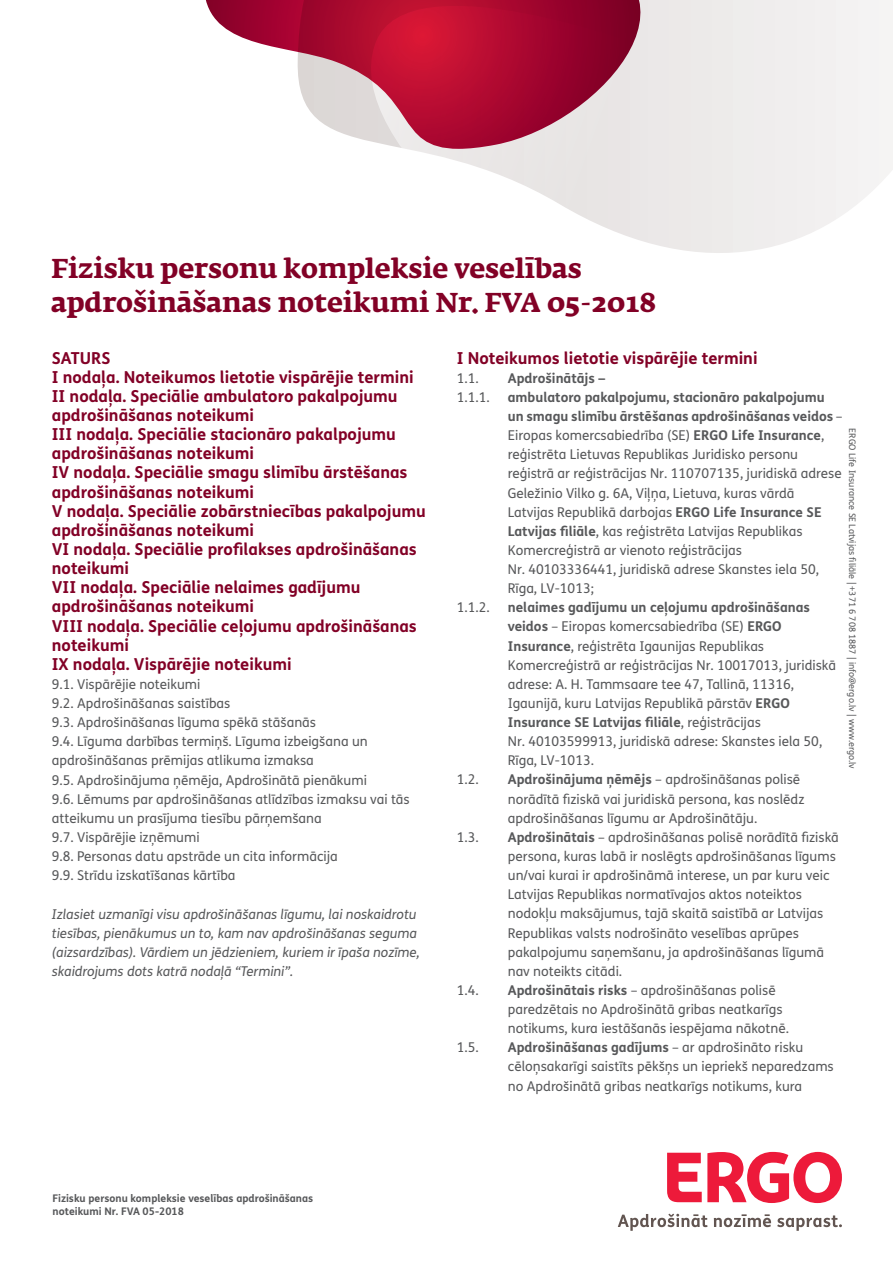
<style>
.page{position:relative;width:893px;height:1263px;background:#fff}
.page>*{position:absolute;margin:0;border:0;box-sizing:border-box;transform-origin:0 0}
.t1{font:700 27px/33.5px "Fedra Serif A Pro";color:#820126}
.t2{font:700 16.5px/19.2px "FS Me";color:#820126}
.t3{font:13.5px/19.2px "FS Me";color:#57585a}
.t4{font:italic 13.5px/19.2px "FS Me";color:#57585a}
.t5{font:700 13.5px "FS Me";color:#57585a}
.t6{font:700 10.5px/12.6px "FS Me";color:#57585a}
.t7{font:9px "FS Me";color:#57585a}
.s1{font-weight:700}
</style>
<div class="page">
<svg style="left:652px;top:0;width:241px;height:253px"></svg>
<svg style="left:409px;top:0;width:243px;height:244px"></svg>
<svg style="left:206px;top:0;width:436px;height:149px"></svg>
<svg style="left:667px;top:1152px;width:174px;height:51px"></svg>
<svg style="left:618px;top:1213px;width:90px;height:18px"></svg>
<svg style="left:714px;top:1214px;width:57px;height:13px"></svg>
<svg style="left:777px;top:1215px;width:64px;height:16px"></svg>
<h1 class="t1" style="left:51px;top:252px;width:607px">Fizisku personu kompleksie veselības apdrošināšanas noteikumi Nr. FVA 05-2018</h1>
<p class="t2" style="left:52px;top:347px;width:375px">SATURS<br>I nodaļa. Noteikumos lietotie vispārējie termini II nodaļa. Speciālie ambulatoro pakalpojumu apdrošināšanas noteikumi<br>III nodaļa. Speciālie stacionāro pakalpojumu apdrošināšanas noteikumi<br>IV nodaļa. Speciālie smagu slimību ārstēšanas apdrošināšanas noteikumi<br>V nodaļa. Speciālie zobārstniecības pakalpojumu apdrošināšanas noteikumi<br>VI nodaļa. Speciālie profilakses apdrošināšanas noteikumi<br>VII nodaļa. Speciālie nelaimes gadījumu apdrošināšanas noteikumi<br>VIII nodaļa. Speciālie ceļojumu apdrošināšanas noteikumi<br>IX nodaļa. Vispārējie noteikumi</p>
<p class="t3" style="left:52px;top:674px;width:359px">9.1. Vispārējie noteikumi<br>9.2. Apdrošināšanas saistības<br>9.3. Apdrošināšanas līguma spēkā stāšanās<br>9.4. Līguma darbības termiņš. Līguma izbeigšana un apdrošināšanas prēmijas atlikuma izmaksa<br>9.5. Apdrošinājuma ņēmēja, Apdrošinātā pienākumi<br>9.6. Lēmums par apdrošināšanas atlīdzības izmaksu vai tās atteikumu un prasījuma tiesību pārņemšana<br>9.7. Vispārējie izņēmumi<br>9.8. Personas datu apstrāde un cita informācija<br>9.9. Strīdu izskatīšanas kārtība</p>
<p class="t4" style="left:52px;top:904px;width:370px">Izlasiet uzmanīgi visu apdrošināšanas līgumu, lai noskaidrotu tiesības, pienākumus un to, kam nav apdrošināšanas seguma (aizsardzības). Vārdiem un jēdzieniem, kuriem ir īpaša nozīme, skaidrojums dots katrā nodaļā “Termini”.</p>
<p class="t2" style="left:457px;top:347px;width:302px">I Noteikumos lietotie vispārējie termini</p>
<p class="t3" style="left:457px;top:368px;width:23px">1.1.</p>
<p class="t5" style="left:508px;top:367px;width:99px">Apdrošinātājs –</p>
<p class="t3" style="left:457px;top:387px;width:34px">1.1.1.</p>
<p class="t3" style="left:508px;top:387px;width:336px"><span class="s1">ambulatoro pakalpojumu, stacionāro pakalpojumu un smagu slimību ārstēšanas apdrošināšanas veidos</span> – Eiropas komercsabiedrība (SE) <span class="s1">ERGO Life Insurance</span>, reģistrēta Lietuvas Republikas Juridisko personu reģistrā ar reģistrācijas Nr. 110707135, juridiskā adrese Geležinio Vilko g. 6A, Viļņa, Lietuva, kuras vārdā Latvijas Republikā darbojas <span class="s1">ERGO Life Insurance SE Latvijas filiāle</span>, kas reģistrēta Latvijas Republikas Komercreģistrā ar vienoto reģistrācijas<br>Nr. 40103336441, juridiskā adrese Skanstes iela 50, Rīga, LV-1013;</p>
<p class="t3" style="left:457px;top:598px;width:34px">1.1.2.</p>
<p class="t3" style="left:508px;top:598px;width:330px"><span class="s1">nelaimes gadījumu un ceļojumu apdrošināšanas veidos</span> – Eiropas komercsabiedrība (SE) <span class="s1">ERGO Insurance</span>, reģistrēta Igaunijas Republikas Komercreģistrā ar reģistrācijas Nr. 10017013, juridiskā adrese: A. H. Tammsaare tee 47, Tallinā, 11316, Igaunijā, kuru Latvijas Republikā pārstāv <span class="s1">ERGO Insurance SE Latvijas filiāle</span>, reģistrācijas<br>Nr. 40103599913, juridiskā adrese: Skanstes iela 50, Rīga, LV-1013.</p>
<p class="t3" style="left:457px;top:770px;width:23px">1.2.</p>
<p class="t3" style="left:508px;top:770px;width:298px"><span class="s1">Apdrošinājuma ņēmējs</span> – apdrošināšanas polisē norādītā fiziskā vai juridiskā persona, kas noslēdz apdrošināšanas līgumu ar Apdrošinātāju.</p>
<p class="t3" style="left:457px;top:827px;width:23px">1.3.</p>
<p class="t3" style="left:508px;top:827px;width:332px"><span class="s1">Apdrošinātais</span> – apdrošināšanas polisē norādītā fiziskā persona, kuras labā ir noslēgts apdrošināšanas līgums un/vai kurai ir apdrošināmā interese, un par kuru veic Latvijas Republikas normatīvajos aktos noteiktos nodokļu maksājumus, tajā skaitā saistībā ar Latvijas Republikas valsts nodrošināto veselības aprūpes pakalpojumu saņemšanu, ja apdrošināšanas līgumā nav noteikts citādi.</p>
<p class="t3" style="left:457px;top:980px;width:23px">1.4.</p>
<p class="t3" style="left:508px;top:980px;width:283px"><span class="s1">Apdrošinātais risks</span> – apdrošināšanas polisē paredzētais no Apdrošinātā gribas neatkarīgs notikums, kura iestāšanās iespējama nākotnē.</p>
<p class="t3" style="left:457px;top:1038px;width:23px">1.5.</p>
<p class="t3" style="left:508px;top:1038px;width:327px"><span class="s1">Apdrošināšanas gadījums</span> – ar apdrošināto risku cēloņsakarīgi saistīts pēkšņs un iepriekš neparedzams no Apdrošinātā gribas neatkarīgs notikums, kura</p>
<p class="t7" style="left:858px;top:428px;width:342px;rotate:90deg">ERGO Life Insurance SE Latvijas filiāle | +371 6 708 1887 | info@ergo.lv | www.ergo.lv</p>
<p class="t6" style="left:53px;top:1192px;width:262px">Fizisku personu kompleksie veselības apdrošināšanas noteikumi Nr. FVA 05-2018</p>
</div>
